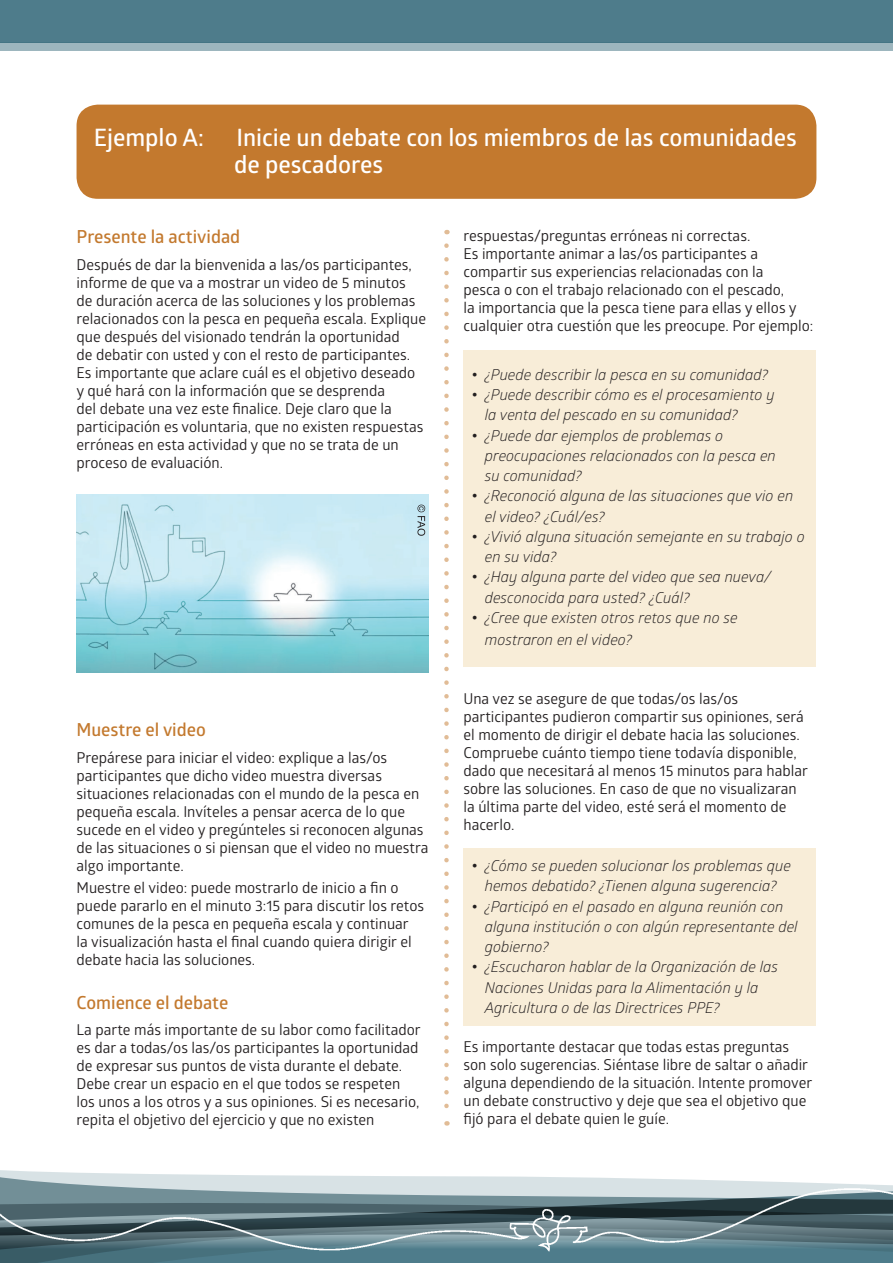
<style>
.page{position:relative;width:893px;height:1263px;background:#fff}
.page>*{position:absolute;margin:0;border:0;box-sizing:border-box;transform-origin:0 0}
.t1{font:600 24px/27px "Glober";color:#fff}
.t2{font:600 18px "Glober";color:#c3792e}
.t3{font:15px/18px "Glober";color:#231f20}
.t4{font:italic 15px/20.2px "Glober";color:#231f20}
.s1{font-family:"Arial";font-style:normal}
</style>
<div class="page">
<div style="left:463px;top:848px;width:353px;height:177px;background:#f8edd8"></div>
<div style="left:463px;top:350px;width:353px;height:317px;background:#f8edd8"></div>
<div style="left:0;top:0;width:893px;height:43px;background:#4e7c8b"></div>
<div style="left:0;top:43px;width:893px;height:8px;background:#9db6be"></div>
<svg style="left:444px;top:246px;width:5px;height:879px"></svg>
<img style="left:77px;top:495px;width:351px;height:177px">
<div style="left:77px;top:105px;width:739px;height:94px;background:#c3792e;border-radius:21px"></div>
<svg style="left:0;top:1170px;width:842px;height:14px;fill:#dce5e8"></svg>
<svg style="left:0;top:1259px;width:893px;height:4px;background:#4b7887"></svg>
<img style="left:0;top:1184px;width:893px;height:75px">
<svg style="left:417px;top:505px;width:8px;height:31px"></svg>
<h1 class="t1" style="left:94px;top:123px;width:112px">Ejemplo A:</h1>
<h1 class="t1" style="left:234px;top:123px;width:564px">Inicie un debate con los miembros de las comunidades de pescadores</h1>
<p class="t2" style="left:77px;top:224px;width:165px">Presente la actividad</p>
<p class="t3" style="left:77px;top:255px;width:351px">Después de dar la bienvenida a las/os participantes, informe de que va a mostrar un video de 5 minutos<br>de duración acerca de las soluciones y los problemas relacionados con la pesca en pequeña escala. Explique que después del visionado tendrán la oportunidad<br>de debatir con usted y con el resto de participantes.<br>Es importante que aclare cuál es el objetivo deseado y qué hará con la información que se desprenda<br>del debate una vez este finalice. Deje claro que la participación es voluntaria, que no existen respuestas erróneas en esta actividad y que no se trata de un proceso de evaluación.</p>
<p class="t2" style="left:77px;top:717px;width:131px">Muestre el video</p>
<p class="t3" style="left:77px;top:748px;width:354px">Prepárese para iniciar el video: explique a las/os participantes que dicho video muestra diversas situaciones relacionadas con el mundo de la pesca en pequeña escala. Invíteles a pensar acerca de lo que sucede en el video y pregúnteles si reconocen algunas de las situaciones o si piensan que el video no muestra algo importante.</p>
<p class="t3" style="left:77px;top:878px;width:349px">Muestre el video: puede mostrarlo de inicio a fin o puede pararlo en el minuto 3:15 para discutir los retos comunes de la pesca en pequeña escala y continuar<br>la visualización hasta el final cuando quiera dirigir el debate hacia las soluciones.</p>
<p class="t2" style="left:77px;top:990px;width:153px">Comience el debate</p>
<p class="t3" style="left:77px;top:1020px;width:346px">La parte más importante de su labor como facilitador es dar a todas/os las/os participantes la oportunidad de expresar sus puntos de vista durante el debate.<br>Debe crear un espacio en el que todos se respeten los unos a los otros y a sus opiniones. Si es necesario, repita el objetivo del ejercicio y que no existen</p>
<p class="t3" style="left:463px;top:226px;width:351px">respuestas/preguntas erróneas ni correctas.<br>Es importante animar a las/os participantes a compartir sus experiencias relacionadas con la<br>pesca o con el trabajo relacionado con el pescado,<br>la importancia que la pesca tiene para ellas y ellos y cualquier otra cuestión que les preocupe. Por ejemplo:</p>
<p class="t4" style="left:472px;top:364px;width:298px"><span class="s1">•</span> ¿Puede describir la pesca en su comunidad?</p>
<p class="t4" style="left:485px;top:384px;width:291px;text-indent:-13px"><span class="s1">•</span> ¿Puede describir cómo es el procesamiento y la venta del pescado en su comunidad?</p>
<p class="t4" style="left:485px;top:424px;width:293px;text-indent:-13px"><span class="s1">•</span> ¿Puede dar ejemplos de problemas o preocupaciones relacionados con la pesca en su comunidad?</p>
<p class="t4" style="left:485px;top:485px;width:310px;text-indent:-13px"><span class="s1">•</span> ¿Reconoció alguna de las situaciones que vio en el video? ¿Cuál/es?</p>
<p class="t4" style="left:485px;top:526px;width:322px;text-indent:-13px"><span class="s1">•</span> ¿Vivió alguna situación semejante en su trabajo o en su vida?</p>
<p class="t4" style="left:485px;top:566px;width:288px;text-indent:-13px"><span class="s1">•</span> ¿Hay alguna parte del video que sea nueva/ desconocida para usted? ¿Cuál?</p>
<p class="t4" style="left:485px;top:606px;width:254px;line-height:22.5px;text-indent:-13px"><span class="s1">•</span> ¿Cree que existen otros retos que no se mostraron en el video?</p>
<p class="t3" style="left:463px;top:689px;width:346px">Una vez se asegure de que todas/os las/os participantes pudieron compartir sus opiniones, será el momento de dirigir el debate hacia las soluciones.<br>Compruebe cuánto tiempo tiene todavía disponible, dado que necesitará al menos 15 minutos para hablar sobre las soluciones. En caso de que no visualizaran la última parte del video, esté será el momento de hacerlo.</p>
<p class="t4" style="left:472px;top:855px;width:320px;text-align:center"><span class="s1">•</span> ¿Cómo se pueden solucionar los problemas que hemos debatido? ¿Tienen alguna sugerencia?</p>
<p class="t4" style="left:485px;top:895px;width:315px;text-indent:-13px"><span class="s1">•</span> ¿Participó en el pasado en alguna reunión con alguna institución o con algún representante del gobierno?</p>
<p class="t4" style="left:485px;top:956px;width:295px;text-indent:-13px"><span class="s1">•</span> ¿Escucharon hablar de la Organización de las<br>Naciones Unidas para la Alimentación y la<br>Agricultura o de las Directrices PPE?</p>
<p class="t3" style="left:463px;top:1037px;width:350px">Es importante destacar que todas estas preguntas son solo sugerencias. Siéntase libre de saltar o añadir alguna dependiendo de la situación. Intente promover un debate constructivo y deje que sea el objetivo que fijó para el debate quien le guíe.</p>
</div>
